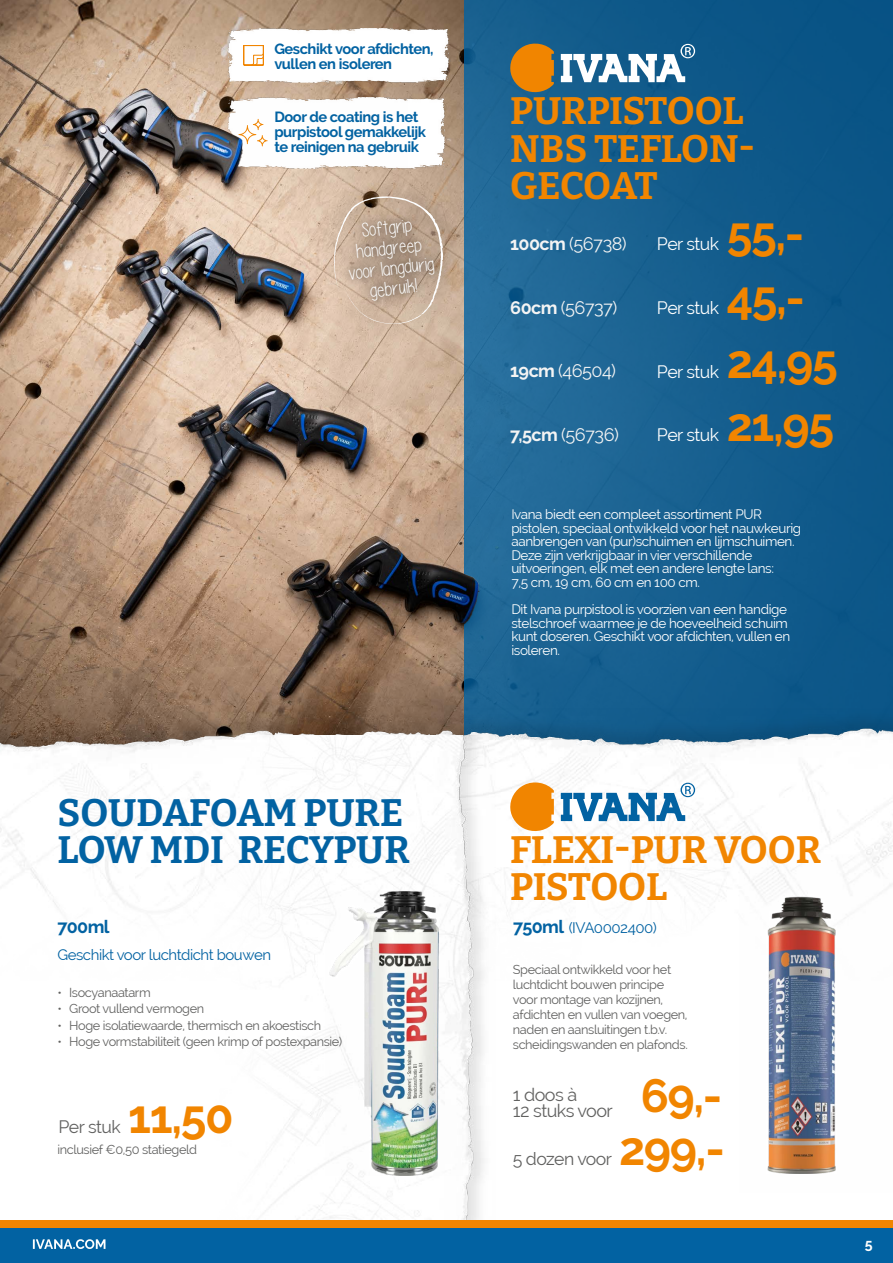
<style>
.page{position:relative;width:893px;height:1263px;background:#fff}
.page>*{position:absolute;margin:0;border:0;box-sizing:border-box;transform-origin:0 0}
.t1{font:700 46.5px "Raleway";letter-spacing:-.03em;color:#f18500}
.t2{font:700 38.1px/37px "Bitter";letter-spacing:-.015em;color:#f18500}
.t3{font:700 38.1px/37px "Bitter";letter-spacing:-.015em;color:#0262a2}
.t4{font:20.25px/20.2px "Please write me a song";color:#fff;text-align:center}
.t5{font:18px "Raleway";letter-spacing:-.03em;color:#f4f4f4}
.t6{font:18px/16.5px "Raleway";letter-spacing:-.03em;color:#616160}
.t7{font:700 18px "Raleway";letter-spacing:-.03em;color:#0262a2}
.t8{font:17.7px "Raleway";letter-spacing:-.03em;color:#fff}
.t9{font:17.7px "Raleway";letter-spacing:-.03em;color:#616160}
.t10{font:15px "Raleway";letter-spacing:-.03em;color:#0262a2}
.t11{font:700 14.7px/14.7px "Raleway";letter-spacing:-.03em;color:#0262a2}
.t12{font:700 14.25px "Raleway";color:#fff}
.t13{font:13.5px/13.5px "Raleway";letter-spacing:-.03em;color:#fff}
.t14{font:12.75px/16.5px "Raleway";letter-spacing:-.03em;color:#616160}
.s1{font-weight:700}
.s2{font-weight:700;font-size:18px}
</style>
<div class="page">
<svg style="left:519px;top:0;width:374px;height:672px;background:#145d8d"></svg>
<img style="left:1px;top:672px;width:892px;height:239px">
<img style="left:214px;top:746px;width:286px;height:474px">
<img style="left:325px;top:891px;width:155px;height:284px">
<img style="left:0;top:478px;width:1px;height:744px">
<img style="left:0;top:268px;width:1px;height:308px">
<img style="left:0;top:293px;width:1px;height:44px">
<div style="left:0;top:1228px;width:893px;height:35px;background:#0262a2"></div>
<div style="left:0;top:1220px;width:893px;height:8px;background:#f18500"></div>
<svg style="left:33px;top:1239px;width:72px;height:10px"></svg>
<img style="left:740px;top:854px;width:153px;height:320px">
<svg style="left:509px;top:780px;width:45px;height:53px"></svg>
<svg style="left:561px;top:783px;width:134px;height:38px"></svg>
<svg style="left:519px;top:41px;width:35px;height:53px;background:#c87d1a"></svg>
<svg style="left:561px;top:44px;width:134px;height:38px"></svg>
<img style="left:1px;top:0;width:518px;height:746px">
<div style="left:315px;top:177px;width:148px;height:165px;background:#000;opacity:.87"></div>
<svg style="left:332px;top:195px;width:113px;height:130px;background:#cab29d"></svg>
<div style="left:342px;top:213px;width:100px;height:96px;background:#000;opacity:.51"></div>
<p class="t11" style="left:274px;top:42px;width:161px">Geschikt voor afdichten, vullen en isoleren</p>
<p class="t11" style="left:274px;top:110px;width:153px">Door de coating is het purpistool gemakkelijk te reinigen na gebruik</p>
<h3 class="t4" style="left:344px;top:222px;width:88px;rotate:-6deg">Softgrip handgreep voor langdurig gebruik!</h3>
<h2 class="t3" style="left:57px;top:791px;width:354px">SOUDAFOAM PURE<br>LOW MDI RECYPUR</h2>
<h3 class="t7" style="left:57px;top:917px;width:54px">700ml</h3>
<p class="t10" style="left:57px;top:946px;width:215px">Geschikt voor luchtdicht bouwen</p>
<p class="t14" style="left:69px;top:984px;width:275px">Isocyanaatarm<br>Groot vullend vermogen<br>Hoge isolatiewaarde, thermisch en akoestisch Hoge vormstabiliteit (geen krimp of postexpansie)</p>
<p class="t14" style="left:57px;top:984px;width:6px;text-align:justify">• • • •</p>
<h3 class="t9" style="left:58px;top:1117px;width:64px">Per stuk</h3>
<h1 class="t1" style="left:128px;top:1090px;width:107px">11,50</h1>
<p class="t14" style="left:57px;top:1141px;width:141px">inclusief €0,50 statiegeld</p>
<h2 class="t2" style="left:510px;top:90px;width:246px">PURPISTOOL<br>NBS TEFLON-<br>GECOAT</h2>
<h3 class="t5" style="left:510px;top:233px;width:118px"><span class="s1">100cm</span> (56738)</h3>
<h3 class="t8" style="left:657px;top:233px;width:64px">Per stuk</h3>
<h1 class="t1" style="left:727px;top:207px;width:79px">55,-</h1>
<h3 class="t5" style="left:510px;top:297px;width:109px"><span class="s1">60cm</span> (56737)</h3>
<h3 class="t8" style="left:657px;top:297px;width:64px">Per stuk</h3>
<h1 class="t1" style="left:727px;top:271px;width:80px">45,-</h1>
<h3 class="t5" style="left:510px;top:360px;width:107px"><span class="s1">19cm</span> (46504)</h3>
<h3 class="t8" style="left:657px;top:361px;width:64px">Per stuk</h3>
<h1 class="t1" style="left:727px;top:335px;width:113px">24,95</h1>
<h3 class="t5" style="left:510px;top:424px;width:110px"><span class="s1">7,5cm</span> (56736)</h3>
<h3 class="t8" style="left:657px;top:425px;width:64px">Per stuk</h3>
<h1 class="t1" style="left:727px;top:398px;width:109px">21,95</h1>
<p class="t13" style="left:511px;top:508px;width:291px">Ivana biedt een compleet assortiment PUR pistolen, speciaal ontwikkeld voor het nauwkeurig aanbrengen van (pur)schuimen en lijmschuimen.<br>Deze zijn verkrijgbaar in vier verschillende uitvoeringen, elk met een andere lengte lans:<br>7,5 cm, 19 cm, 60 cm en 100 cm.</p>
<p class="t13" style="left:511px;top:602px;width:280px">Dit Ivana purpistool is voorzien van een handige stelschroef waarmee je de hoeveelheid schuim kunt doseren. Geschikt voor afdichten, vullen en isoleren.</p>
<h2 class="t2" style="left:510px;top:829px;width:312px">FLEXI-PUR VOOR<br>PISTOOL</h2>
<p class="t10" style="left:513px;top:919px;width:145px"><span class="s2">750ml</span> (IVA0002400)</p>
<p class="t14" style="left:513px;top:962px;width:176px;line-height:15px">Speciaal ontwikkeld voor het luchtdicht bouwen principe voor montage van kozijnen, afdichten en vullen van voegen, naden en aansluitingen t.b.v. scheidingswanden en plafonds.</p>
<h3 class="t6" style="left:513px;top:1086px;width:102px">1 doos à<br>12 stuks voor</h3>
<h3 class="t9" style="left:513px;top:1149px;width:101px">5 dozen voor</h3>
<h1 class="t1" style="left:641px;top:1069px;width:83px">69,-</h1>
<h1 class="t1" style="left:619px;top:1122px;width:107px">299,-</h1>
<p class="t12" style="left:865px;top:1235px;width:9px">5</p>
</div>
